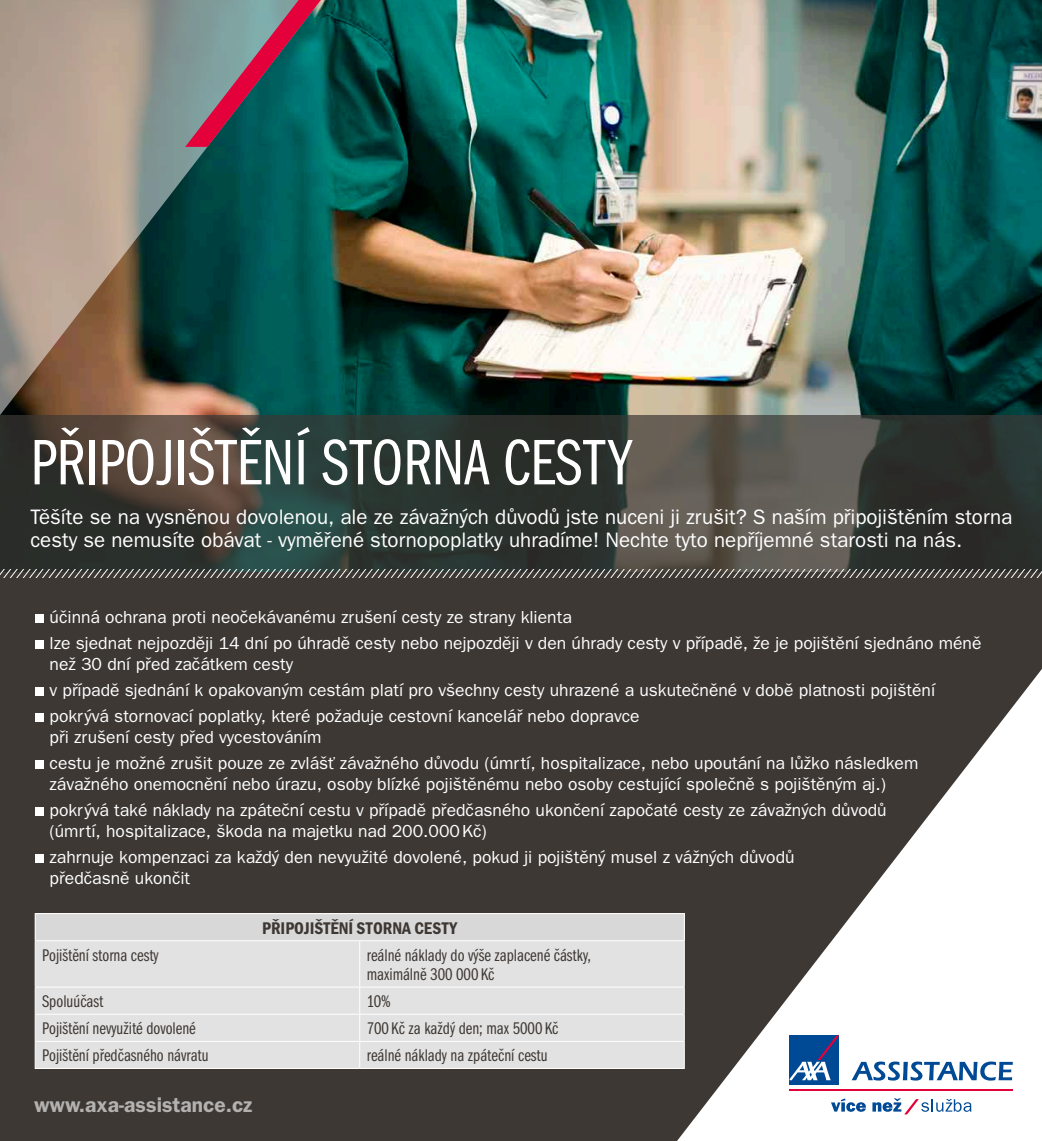
<style>
.page{position:relative;width:1042px;height:1141px;background:#fff}
.page>*{position:absolute;margin:0;border:0;box-sizing:border-box;transform-origin:0 0}
.t1{font:extra-condensed 66.5px "Franklin Gothic Itc TCE";color:#fff}
.t2{font:21px/22.8px "Franklin Gothic CE";color:#fff}
.t3{font:600 21px "Franklin Gothic CE";color:#b4b2b0}
.t4{font:17.5px/25.9px "Franklin Gothic CE";color:#fff}
.t5{font:extra-condensed 17.5px/19.2px "Franklin Gothic Itc TCE";color:#3d3834}
.t6{font:600 condensed 17.5px "Franklin Gothic Itc TCE";color:#3d3834}
</style>
<div class="page">
<img style="left:332px;top:0;width:710px;height:415px">
<svg style="left:0;top:0;width:332px;height:415px;background:#65776b"></svg>
<div style="left:0;top:573px;width:1042px;height:568px;background:#3d3834"></div>
<svg style="left:0;top:415px;width:1042px;height:154px;background:#3c3f39"></svg>
<svg style="left:0;top:569px;width:1042px;height:9px"></svg>
<svg style="left:185px;top:0;width:147px;height:147px;background:#546d74"></svg>
<svg style="left:677px;top:669px;width:365px;height:472px"></svg>
<svg style="left:831px;top:1098px;width:35px;height:14px"></svg>
<svg style="left:872px;top:1098px;width:99px;height:16px;background:#bfcbdf"></svg>
<div style="left:789px;top:1036px;width:50px;height:49px;background:#004994"></div>
<svg style="left:789px;top:1036px;width:50px;height:44px"></svg>
<hr style="left:789px;top:1089px;width:224px;height:1px;background:#e4003a">
<svg style="left:851px;top:1062px;width:162px;height:19px;background:#91b0d0"></svg>
<div style="left:35px;top:614px;width:8px;height:9px;background:#fff"></div>
<div style="left:35px;top:640px;width:8px;height:9px;background:#fff"></div>
<div style="left:35px;top:687px;width:8px;height:9px;background:#fff"></div>
<div style="left:35px;top:713px;width:8px;height:9px;background:#fff"></div>
<div style="left:35px;top:760px;width:8px;height:9px;background:#fff"></div>
<div style="left:35px;top:807px;width:8px;height:9px;background:#fff"></div>
<div style="left:35px;top:854px;width:8px;height:9px;background:#fff"></div>
<div style="left:35px;top:914px;width:649px;height:27px;background:#d9d8d8"></div>
<div style="left:36px;top:941px;width:648px;height:127px;background:#e3e2e2"></div>
<hr style="left:35px;top:913px;width:325px;height:1px;background:#fff">
<svg style="left:35px;top:914px;width:1px;height:26px"></svg>
<hr style="left:360px;top:913px;width:325px;height:1px;background:#fff">
<svg style="left:684px;top:914px;width:1px;height:26px"></svg>
<hr style="left:35px;top:940px;width:325px;height:1px;background:#fff">
<hr style="left:35px;top:941px;width:1px;height:46px;background:#fff">
<hr style="left:360px;top:940px;width:325px;height:1px;background:#fff">
<hr style="left:359px;top:941px;width:1px;height:46px;background:#fff">
<hr style="left:684px;top:941px;width:1px;height:46px;background:#fff">
<hr style="left:35px;top:987px;width:325px;height:1px;background:#fff">
<hr style="left:360px;top:987px;width:325px;height:1px;background:#fff">
<hr style="left:35px;top:1014px;width:325px;height:1px;background:#fff">
<hr style="left:360px;top:1014px;width:325px;height:1px;background:#fff">
<hr style="left:35px;top:1041px;width:325px;height:1px;background:#fff">
<svg style="left:35px;top:988px;width:1px;height:80px"></svg>
<hr style="left:360px;top:1041px;width:325px;height:1px;background:#fff">
<svg style="left:359px;top:988px;width:1px;height:80px"></svg>
<svg style="left:684px;top:988px;width:1px;height:80px"></svg>
<hr style="left:35px;top:1068px;width:325px;height:1px;background:#fff">
<hr style="left:360px;top:1068px;width:325px;height:1px;background:#fff">
<h1 class="t1" style="left:30px;top:426px;width:603px">PŘIPOJIŠTĚNÍ STORNA CESTY</h1>
<p class="t2" style="left:30px;top:505px;width:983px">Těšíte se na vysněnou dovolenou, ale ze závažných důvodů jste nuceni ji zrušit? S naším připojištěním storna cesty se nemusíte obávat - vyměřené stornopoplatky uhradíme! Nechte tyto nepříjemné starosti na nás.</p>
<p class="t4" style="left:50px;top:604px;width:933px">účinná ochrana proti neočekávanému zrušení cesty ze strany klienta<br>lze sjednat nejpozději 14 dní po úhradě cesty nebo nejpozději v den úhrady cesty v případě, že je pojištění sjednáno méně</p>
<p class="t4" style="left:50px;top:651px;width:887px">než 30 dní před začátkem cesty<br>v případě sjednání k opakovaným cestám platí pro všechny cesty uhrazené a uskutečněné v době platnosti pojištění pokrývá stornovací poplatky, které požaduje cestovní kancelář nebo dopravce</p>
<p class="t4" style="left:50px;top:724px;width:870px">při zrušení cesty před vycestováním<br>cestu je možné zrušit pouze ze zvlášť závažného důvodu (úmrtí, hospitalizace, nebo upoutání na lůžko následkem</p>
<p class="t4" style="left:50px;top:771px;width:838px">závažného onemocnění nebo úrazu, osoby blízké pojištěnému nebo osoby cestující společně s pojištěným aj.) pokrývá také náklady na zpáteční cestu v případě předčasného ukončení započaté cesty ze závažných důvodů</p>
<p class="t4" style="left:50px;top:818px;width:746px">(úmrtí, hospitalizace, škoda na majetku nad 200.000Kč)<br>zahrnuje kompenzaci za každý den nevyužité dovolené, pokud ji pojištěný musel z vážných důvodů</p>
<p class="t4" style="left:50px;top:865px;width:142px">předčasně ukončit</p>
<p class="t6" style="left:262px;top:918px;width:197px">PŘIPOJIŠTĚNÍ STORNA CESTY</p>
<p class="t5" style="left:42px;top:946px;width:118px">Pojištění storna cesty</p>
<p class="t5" style="left:367px;top:946px;width:226px">reálné náklady do výše zaplacené částky, maximálně 300 000 Kč</p>
<p class="t5" style="left:42px;top:992px;width:63px">Spoluúčast</p>
<p class="t5" style="left:367px;top:992px;width:25px">10%</p>
<p class="t5" style="left:42px;top:1019px;width:155px">Pojištění nevyužité dovolené</p>
<p class="t5" style="left:367px;top:1019px;width:193px">700 Kč za každý den; max 5000 Kč</p>
<p class="t5" style="left:42px;top:1046px;width:168px">Pojištění předčasného návratu</p>
<p class="t5" style="left:367px;top:1046px;width:182px">reálné náklady na zpáteční cestu</p>
<p class="t3" style="left:34px;top:1093px;width:220px">www.axa-assistance.cz</p>
</div>
